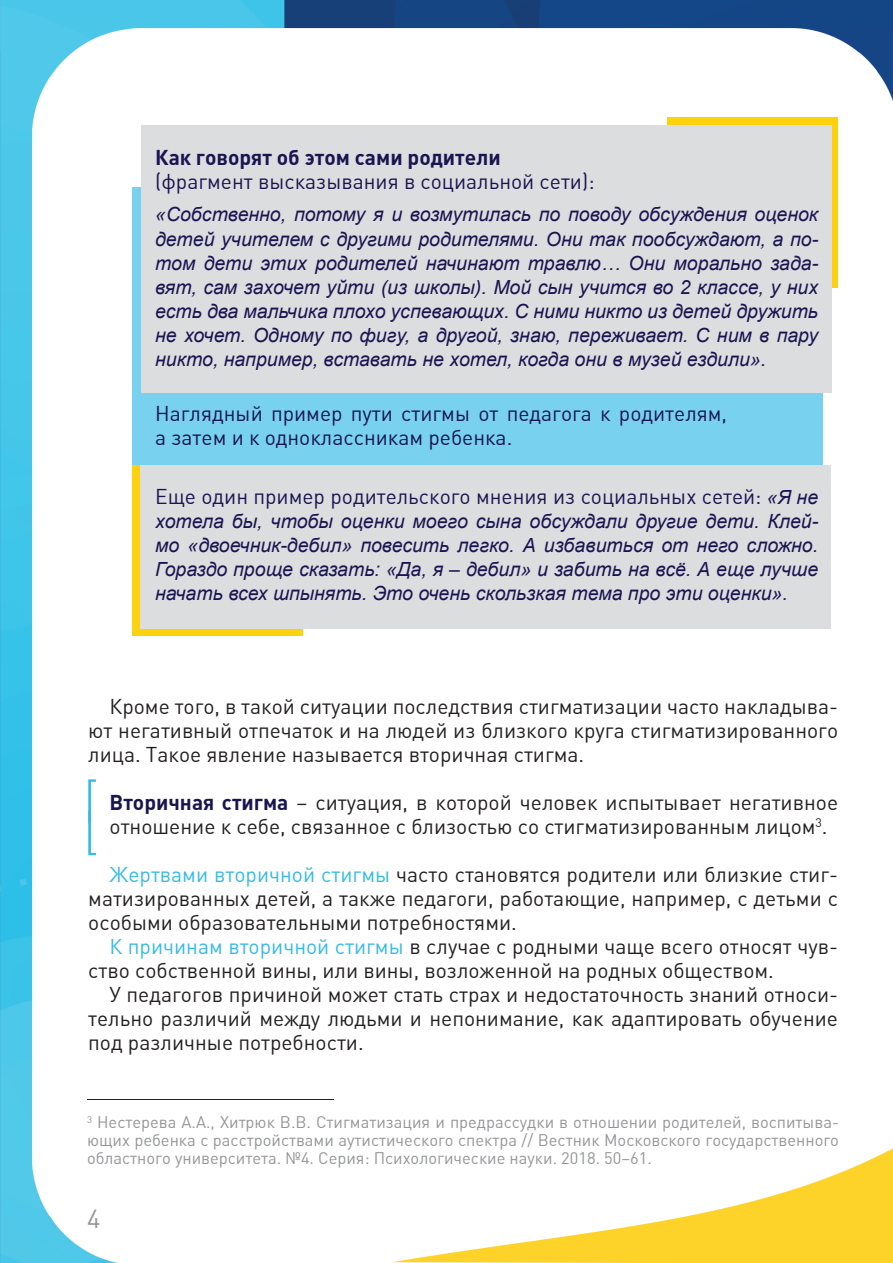
<style>
.page{position:relative;width:893px;height:1263px;background:#fff}
.page>*{position:absolute;margin:0;border:0;box-sizing:border-box;transform-origin:0 0}
.t1{font:25.5px "DIN Pro";color:#939598}
.t2{font:21px/24px "DIN Pro";color:#231f20;text-align:justify}
.t3{font:21px/24px "DIN Pro";color:#181550}
.t4{font:700 21px "DIN Pro";color:#181550}
.t5{font:italic 19.5px/24px "Arial";color:#181550;text-align:justify}
.t6{font:16.5px/18px "DIN Pro";color:#939598;text-align:justify}
.s1{font-family:"Arial";font-style:italic;font-size:19.5px}
.s2{font-weight:700;color:#181550}
.s3{color:#34bbe7}
</style>
<div class="page">
<img style="left:284px;top:0;width:609px;height:29px">
<img style="left:0;top:0;width:284px;height:52px">
<img style="left:0;top:52px;width:32px;height:1211px">
<img style="left:639px;top:29px;width:254px;height:600px">
<img style="left:32px;top:29px;width:252px;height:1234px">
<img style="left:392px;top:1148px;width:501px;height:115px">
<div style="left:668px;top:118px;width:170px;height:170px;background:#fcd10e"></div>
<div style="left:133px;top:188px;width:690px;height:277px;background:#78d1ee"></div>
<div style="left:133px;top:465px;width:170px;height:170px;background:#fcd10e"></div>
<div style="left:141px;top:125px;width:690px;height:268px;background:#dcdddf"></div>
<div style="left:140px;top:465px;width:691px;height:163px;background:#dcdddf"></div>
<svg style="left:88px;top:779px;width:8px;height:76px"></svg>
<hr style="left:87px;top:1099px;width:247px;height:1px;background:#231f20">
<p class="t4" style="left:155px;top:140px;width:347px">Как говорят об этом сами родители</p>
<p class="t3" style="left:155px;top:167px;width:441px">(фрагмент высказывания в социальной сети):</p>
<p class="t5" style="left:155px;top:203px;width:664px">«Собственно, потому я и возмутилась по поводу обсуждения оценок детей учителем с другими родителями. Они так пообсуждают, а по&shy;том дети этих родителей начинают травлю… Они морально зада&shy;вят, сам захочет уйти (из школы). Мой сын учится во 2 классе, у них есть два мальчика плохо успевающих. С ними никто из детей дружить не хочет. Одному по фигу, а другой, знаю, переживает. С ним в пару никто, например, вставать не хотел, когда они в музей ездили».</p>
<p class="t3" style="left:155px;top:400px;width:573px">Наглядный пример пути стигмы от педагога к родителям, а затем и к одноклассникам ребенка.</p>
<p class="t3" style="left:155px;top:482px;width:664px">Еще один пример родительского мнения из социальных сетей: <span class="s1">«Я не</span></p>
<p class="t5" style="left:155px;top:509px;width:664px">хотела бы, чтобы оценки моего сына обсуждали другие дети. Клей&shy;мо «двоечник-дебил» повесить легко. А избавиться от него сложно.<br>Гораздо проще сказать: «Да, я – дебил» и забить на всё. А еще лучше начать всех шпынять. Это очень скользкая тема про эти оценки».</p>
<p class="t2" style="left:88px;top:692px;width:751px;text-indent:21px">Кроме того, в такой ситуации последствия стигматизации часто накладыва&shy;ют негативный отпечаток и на людей из близкого круга стигматизированного лица. Такое явление называется вторичная стигма.</p>
<p class="t2" style="left:110px;top:788px;width:730px"><span class="s2">Вторичная стигма</span> – ситуация, в которой человек испытывает негативное отношение к себе, связанное с близостью со стигматизированным лицом<sup>3</sup>.</p>
<p class="t2" style="left:88px;top:860px;width:751px;text-indent:21px"><span class="s3">Жертвами вторичной стигмы</span> часто становятся родители или близкие стиг&shy;матизированных детей, а также педагоги, работающие, например, с детьми с особыми образовательными потребностями.</p>
<p class="t2" style="left:88px;top:932px;width:751px;text-indent:21px"><span class="s3">К причинам вторичной стигмы</span> в случае с родными чаще всего относят чув&shy;ство собственной вины, или вины, возложенной на родных обществом.</p>
<p class="t2" style="left:88px;top:980px;width:751px;text-indent:21px">У педагогов причиной может стать страх и недостаточность знаний относи&shy;тельно различий между людьми и непонимание, как адаптировать обучение под различные потребности.</p>
<p class="t6" style="left:87px;top:1112px;width:753px"><sup>3</sup> Нестерева А.А., Хитрюк В.В. Стигматизация и предрассудки в отношении родителей, воспитыва&shy;ющих ребенка с расстройствами аутистического спектра // Вестник Московского государственного областного университета. №4. Серия: Психологические науки. 2018. 50–61.</p>
<p class="t1" style="left:87px;top:1199px;width:15px">4</p>
</div>
